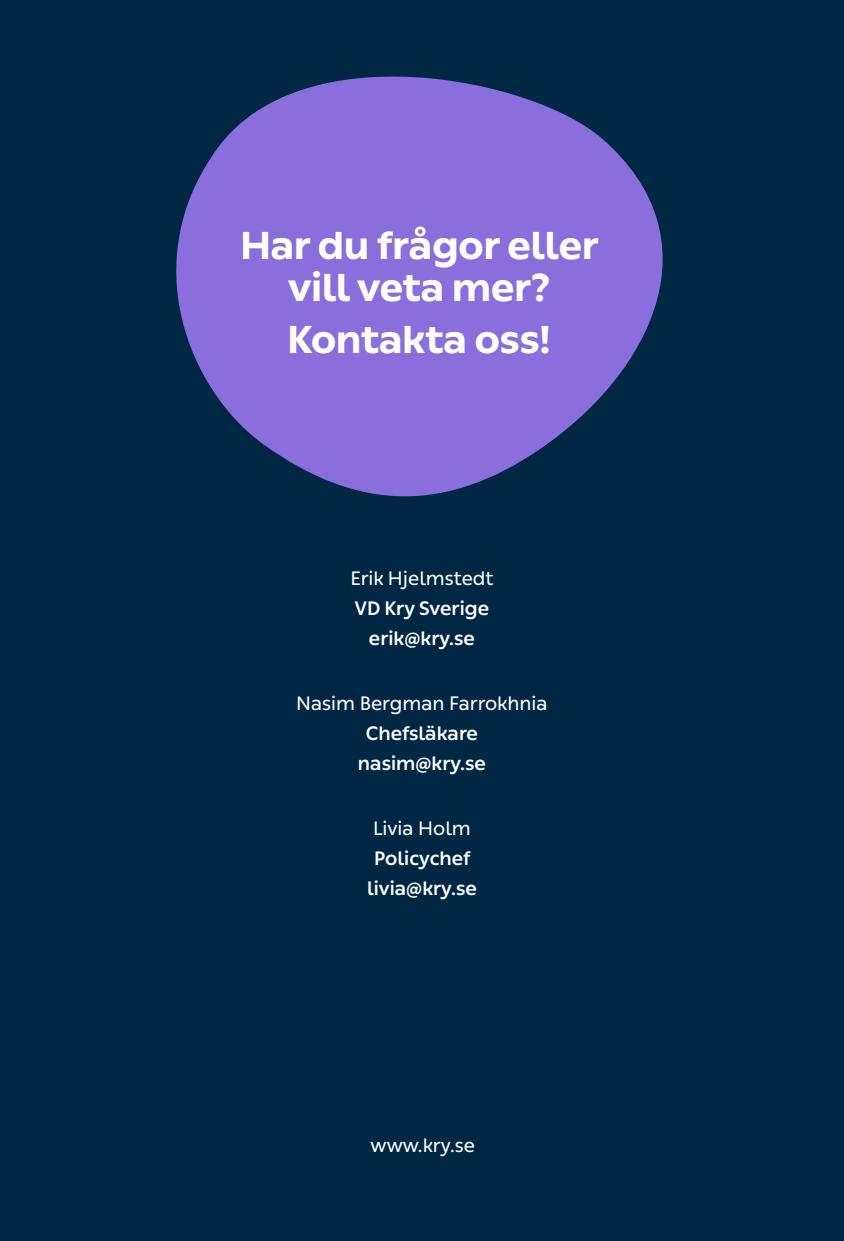
<style>
.page{position:relative;width:844px;height:1241px;background:#fff}
.page>*{position:absolute;margin:0;border:0;box-sizing:border-box;transform-origin:0 0}
.t1{font:700 38.5px/52.5px "You Sans";color:#fff}
.t2{font:19.25px/29.8px "You Sans";color:#fff}
.t3{font:500 19.25px/29.8px "You Sans";color:#fff;text-align:center}
.s1{font-weight:500}
</style>
<div class="page">
<div style="left:0;top:0;width:843px;height:1240px;background:#002845"></div>
<svg style="left:176px;top:76px;width:487px;height:421px;fill:#8a6edb"></svg>
<p class="t1" style="left:240px;top:217px;width:360px">Har du frågor eller</p>
<p class="t1" style="left:287px;top:259px;width:265px">vill veta mer?<br>Kontakta oss!</p>
<p class="t2" style="left:350px;top:562px;width:145px">Erik Hjelmstedt<br><span class="s1">VD Kry Sverige</span></p>
<p class="t3" style="left:369px;top:622px;width:107px">erik@kry.se</p>
<p class="t2" style="left:296px;top:687px;width:253px">Nasim Bergman Farrokhnia</p>
<p class="t3" style="left:358px;top:717px;width:129px">Chefsläkare nasim@kry.se</p>
<p class="t2" style="left:373px;top:812px;width:99px">Livia Holm</p>
<p class="t3" style="left:374px;top:842px;width:98px">Policychef</p>
<p class="t3" style="left:367px;top:872px;width:111px">livia@kry.se</p>
<p class="t2" style="left:370px;top:1129px;width:106px">www.kry.se</p>
</div>
